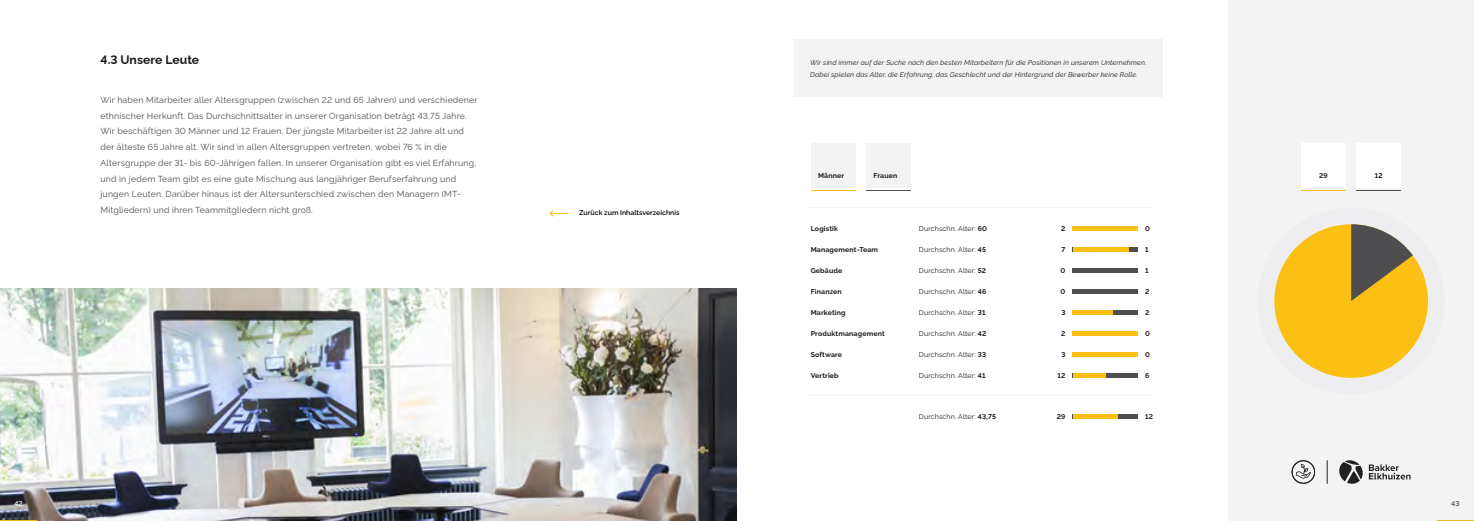
<style>
.page{position:relative;width:1474px;height:521px;background:#fff}
.page>*{position:absolute;margin:0;border:0;box-sizing:border-box;transform-origin:0 0}
.t1{font:700 12.25px "Raleway";color:#1b1b1d}
.t2{font:8.75px/15.8px "Raleway";letter-spacing:.02em;color:#4e4e50}
.t3{font:italic 100 7px/12.2px "Raleway";letter-spacing:.02em;color:#1b1b1d}
.t4{font:7px "Raleway";letter-spacing:.02em;color:#1b1b1d}
.t5{font:700 7px "Raleway";letter-spacing:.02em;color:#1b1b1d}
.t6{font:600 7px "Raleway";color:#000}
.t7{font:600 7px "Raleway";color:#fff}
.t8{font:600 7px "Raleway";color:#4e4e50}
.s1{font-weight:700}
</style>
<div class="page">
<img style="left:0;top:289px;width:737px;height:232px">
<hr style="left:0;top:520px;width:37px;height:1px;background:#fcc014">
<div style="left:1228px;top:0;width:245px;height:521px;background:#f3f3f4"></div>
<div style="left:1072px;top:226px;width:65px;height:5px;background:#fcc014"></div>
<hr style="left:810px;top:190px;width:45px;height:1px;background:#fcc014">
<hr style="left:1301px;top:190px;width:44px;height:1px;background:#fcc014">
<hr style="left:866px;top:190px;width:44px;height:1px;background:#4e4e50">
<hr style="left:1356px;top:190px;width:44px;height:1px;background:#4e4e50">
<div style="left:1072px;top:247px;width:65px;height:5px;background:#4e4e50"></div>
<div style="left:1072px;top:268px;width:65px;height:5px;background:#4e4e50"></div>
<div style="left:1072px;top:289px;width:65px;height:5px;background:#4e4e50"></div>
<div style="left:1072px;top:310px;width:65px;height:5px;background:#4e4e50"></div>
<div style="left:1072px;top:373px;width:65px;height:5px;background:#4e4e50"></div>
<div style="left:1072px;top:414px;width:65px;height:5px;background:#4e4e50"></div>
<div style="left:1072px;top:247px;width:56px;height:5px;background:#fcc014"></div>
<div style="left:1072px;top:310px;width:40px;height:5px;background:#fcc014"></div>
<div style="left:1072px;top:331px;width:65px;height:5px;background:#fcc014"></div>
<div style="left:1072px;top:352px;width:65px;height:5px;background:#fcc014"></div>
<div style="left:1072px;top:373px;width:33px;height:5px;background:#fcc014"></div>
<div style="left:1072px;top:414px;width:45px;height:5px;background:#fcc014"></div>
<div style="left:810px;top:143px;width:45px;height:45px;background:#f3f3f4"></div>
<div style="left:794px;top:39px;width:368px;height:58px;background:#f3f3f4"></div>
<div style="left:1301px;top:143px;width:44px;height:45px;background:#fff"></div>
<div style="left:866px;top:143px;width:44px;height:45px;background:#f3f3f4"></div>
<div style="left:1356px;top:143px;width:44px;height:45px;background:#fff"></div>
<div style="left:1274px;top:224px;width:153px;height:154px;background:#fcc014;border-radius:50%"></div>
<svg style="left:1351px;top:224px;width:61px;height:77px"></svg>
<hr style="left:807px;top:207px;width:346px;height:1px;background:#f3f3f4">
<hr style="left:807px;top:395px;width:346px;height:1px;background:#f3f3f4">
<svg style="left:1291px;top:460px;width:24px;height:24px"></svg>
<svg style="left:1326px;top:460px;width:1px;height:24px"></svg>
<svg style="left:1339px;top:460px;width:71px;height:24px"></svg>
<svg style="left:549px;top:210px;width:19px;height:7px"></svg>
<h1 class="t1" style="left:100px;top:50px;width:100px">4.3 Unsere Leute</h1>
<p class="t2" style="left:100px;top:91px;width:378px">Wir haben Mitarbeiter aller Altersgruppen (zwischen 22 und 65 Jahren) und verschiedener ethnischer Herkunft. Das Durchschnittsalter in unserer Organisation beträgt 43,75 Jahre.<br>Wir beschäftigen 30 Männer und 12 Frauen. Der jüngste Mitarbeiter ist 22 Jahre alt und der älteste 65 Jahre alt. Wir sind in allen Altersgruppen vertreten, wobei 76 % in die Altersgruppe der 31- bis 60-Jährigen fallen. In unserer Organisation gibt es viel Erfahrung, und in jedem Team gibt es eine gute Mischung aus langjähriger Berufserfahrung und jungen Leuten. Darüber hinaus ist der Altersunterschied zwischen den Managern (MT-Mitgliedern) und ihren Teammitgliedern nicht groß.</p>
<p class="t6" style="left:579px;top:207px;width:102px">Zurück zum Inhaltsverzeichnis</p>
<p class="t3" style="left:810px;top:56px;width:338px">Wir sind immer auf der Suche nach den besten Mitarbeitern für die Positionen in unserem Unternehmen.<br>Dabei spielen das Alter, die Erfahrung, das Geschlecht und der Hintergrund der Bewerber keine Rolle.</p>
<p class="t5" style="left:818px;top:170px;width:28px">Männer</p>
<p class="t5" style="left:873px;top:170px;width:25px">Frauen</p>
<p class="t5" style="left:1319px;top:170px;width:10px">29</p>
<p class="t5" style="left:1374px;top:170px;width:9px">12</p>
<p class="t5" style="left:810px;top:223px;width:29px">Logistik</p>
<p class="t5" style="left:810px;top:244px;width:69px">Management-Team</p>
<p class="t5" style="left:810px;top:265px;width:33px">Gebäude</p>
<p class="t5" style="left:810px;top:286px;width:33px">Finanzen</p>
<p class="t5" style="left:810px;top:307px;width:36px">Marketing</p>
<p class="t5" style="left:810px;top:328px;width:75px">Produktmanagement</p>
<p class="t5" style="left:810px;top:349px;width:33px">Software</p>
<p class="t5" style="left:810px;top:370px;width:29px">Vertrieb</p>
<p class="t4" style="left:919px;top:223px;width:70px">Durchschn. Alter: <span class="s1">60</span></p>
<p class="t4" style="left:919px;top:244px;width:69px">Durchschn. Alter: <span class="s1">45</span></p>
<p class="t4" style="left:919px;top:265px;width:69px">Durchschn. Alter: <span class="s1">52</span></p>
<p class="t4" style="left:919px;top:286px;width:69px">Durchschn. Alter: <span class="s1">46</span></p>
<p class="t4" style="left:919px;top:307px;width:68px">Durchschn. Alter: <span class="s1">31</span></p>
<p class="t4" style="left:919px;top:328px;width:69px">Durchschn. Alter: <span class="s1">42</span></p>
<p class="t4" style="left:919px;top:349px;width:69px">Durchschn. Alter: <span class="s1">33</span></p>
<p class="t4" style="left:919px;top:370px;width:68px">Durchschn. Alter: <span class="s1">41</span></p>
<p class="t4" style="left:919px;top:411px;width:79px">Durchschn. Alter: <span class="s1">43,75</span></p>
<p class="t5" style="left:1061px;top:223px;width:6px">2</p>
<p class="t5" style="left:1061px;top:244px;width:5px">7</p>
<p class="t5" style="left:1060px;top:265px;width:6px">0</p>
<p class="t5" style="left:1060px;top:286px;width:6px">0</p>
<p class="t5" style="left:1061px;top:307px;width:6px">3</p>
<p class="t5" style="left:1061px;top:328px;width:6px">2</p>
<p class="t5" style="left:1061px;top:349px;width:6px">3</p>
<p class="t5" style="left:1057px;top:370px;width:9px">12</p>
<p class="t5" style="left:1056px;top:411px;width:10px">29</p>
<p class="t5" style="left:1145px;top:223px;width:6px">0</p>
<p class="t5" style="left:1145px;top:244px;width:5px">1</p>
<p class="t5" style="left:1145px;top:265px;width:5px">1</p>
<p class="t5" style="left:1145px;top:286px;width:6px">2</p>
<p class="t5" style="left:1145px;top:307px;width:6px">2</p>
<p class="t5" style="left:1145px;top:328px;width:6px">0</p>
<p class="t5" style="left:1145px;top:349px;width:6px">0</p>
<p class="t5" style="left:1145px;top:370px;width:6px">6</p>
<p class="t5" style="left:1145px;top:411px;width:9px">12</p>
<p class="t7" style="left:14px;top:497px;width:10px">42</p>
<p class="t8" style="left:1451px;top:497px;width:10px">43</p>
</div>
